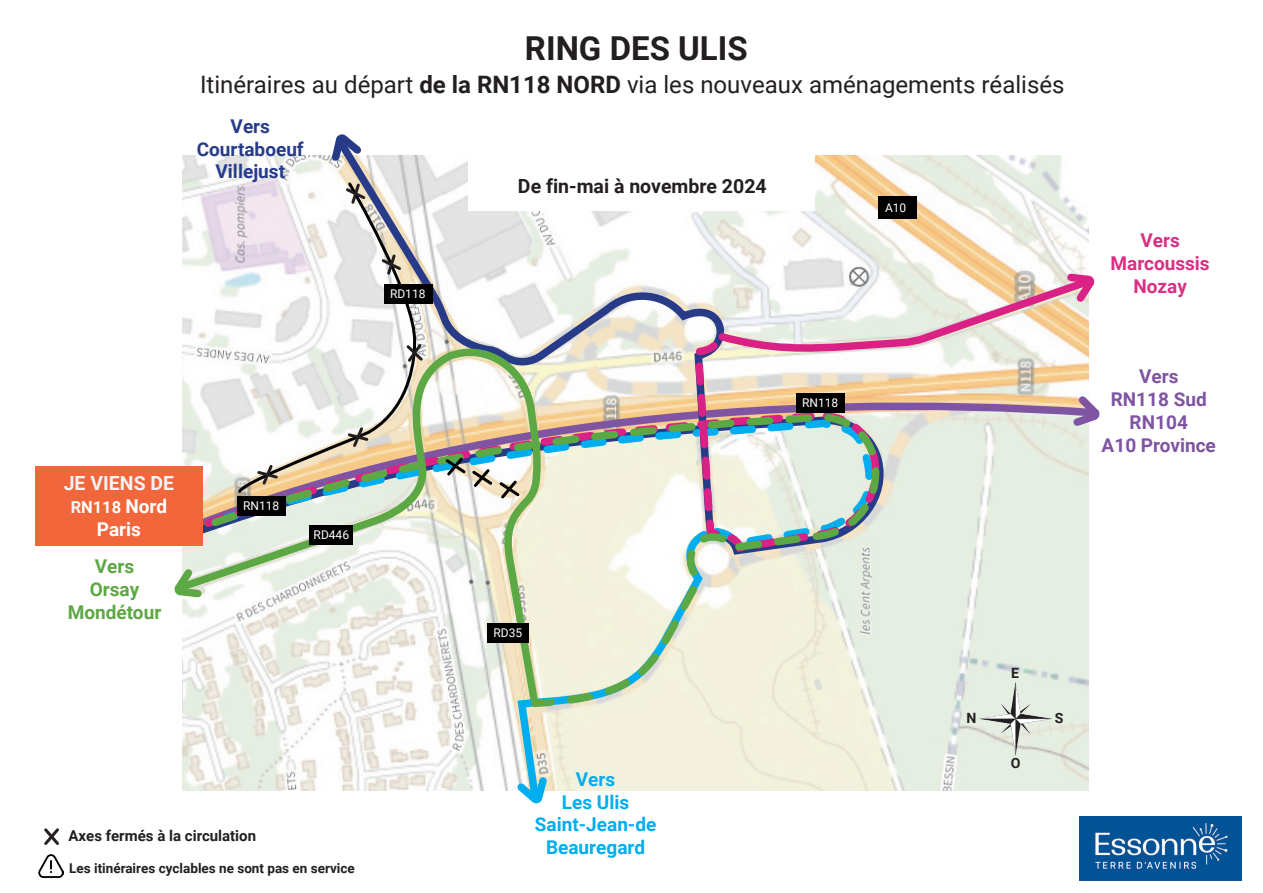
<style>
.page{position:relative;width:1263px;height:893px;background:#fff}
.page>*{position:absolute;margin:0;border:0;box-sizing:border-box;transform-origin:0 0}
.t1{font:700 33px "Roboto";color:#231f20}
.t2{font:24px "Roboto";color:#231f20}
.t3{font:700 19.5px "Roboto";color:#231f20}
.t4{font:700 19.5px "Roboto";color:#f2f3f4}
.t5{font:700 19.05px/22.8px "Roboto";color:#00aeef;text-align:center}
.t6{font:700 19.05px/22.8px "Roboto";color:#7f54a2;text-align:center}
.t7{font:700 19.05px/22.8px "Roboto";color:#273b8b;text-align:center}
.t8{font:700 19.05px/22.8px "Roboto";color:#d92f84;text-align:center}
.t9{font:700 19.05px/22.8px "Roboto";color:#5da844;text-align:center}
.t10{font:700 19.05px "Roboto";color:#fff}
.t11{font:700 16.5px "Roboto";color:#fff}
.t12{font:700 15px "Roboto";color:#231f20}
.t13{font:700 14.1px "Roboto";color:#231f20}
.t14{font:700 13.5px "Roboto";color:#231f20}
.t15{font:12px "Roboto";color:#fff}
.s1{font-weight:700}
.s2{color:#f2f3f4}
.s3{font-size:19.05px}
</style>
<div class="page">
<img style="left:183px;top:156px;width:906px;height:634px">
<img style="left:1079px;top:817px;width:162px;height:63px">
<svg style="left:887px;top:390px;width:202px;height:152px;background:#e1e3d8"></svg>
<svg style="left:543px;top:155px;width:344px;height:404px"></svg>
<svg style="left:513px;top:711px;width:201px;height:80px;background:#eaeddb"></svg>
<svg style="left:543px;top:327px;width:340px;height:81px"></svg>
<svg style="left:182px;top:155px;width:361px;height:253px"></svg>
<svg style="left:182px;top:408px;width:701px;height:303px"></svg>
<img style="left:978px;top:681px;width:74px;height:74px">
<svg style="left:235px;top:181px;width:182px;height:315px"></svg>
<svg style="left:343px;top:181px;width:25px;height:25px"></svg>
<svg style="left:379px;top:252px;width:24px;height:25px"></svg>
<svg style="left:404px;top:341px;width:21px;height:23px"></svg>
<svg style="left:346px;top:425px;width:24px;height:24px"></svg>
<svg style="left:255px;top:462px;width:25px;height:25px"></svg>
<div style="left:469px;top:134px;width:346px;height:77px;background:#fff"></div>
<img style="left:39px;top:854px;width:25px;height:25px">
<svg style="left:44px;top:828px;width:15px;height:17px"></svg>
<svg style="left:443px;top:455px;width:79px;height:46px"></svg>
<div style="left:35px;top:466px;width:168px;height:80px;background:#f1663a"></div>
<svg style="left:174px;top:562px;width:32px;height:40px"></svg>
<svg style="left:511px;top:772px;width:41px;height:32px"></svg>
<svg style="left:713px;top:269px;width:382px;height:81px"></svg>
<svg style="left:1068px;top:389px;width:32px;height:43px"></svg>
<svg style="left:327px;top:134px;width:41px;height:32px"></svg>
<div style="left:487px;top:623px;width:42px;height:20px;background:#000001"></div>
<div style="left:878px;top:197px;width:38px;height:22px;background:#000001"></div>
<div style="left:796px;top:393px;width:48px;height:20px;background:#000001"></div>
<div style="left:384px;top:284px;width:48px;height:20px;background:#000001"></div>
<div style="left:309px;top:525px;width:44px;height:20px;background:#000001"></div>
<div style="left:237px;top:496px;width:49px;height:20px;background:#000001"></div>
<h1 class="t1" style="left:525px;top:25px;width:224px">RING DES ULIS</h1>
<p class="t2" style="left:200px;top:67px;width:866px">Itinéraires au départ <span class="s1">de la RN118 NORD</span> via les nouveaux aménagements réalisés</p>
<p class="t7" style="left:197px;top:114px;width:108px">Vers<br>Courtaboeuf<br>Villejust</p>
<p class="t15" style="left:390px;top:285px;width:37px">RD118</p>
<p class="t4" style="left:64px;top:470px;width:112px">JE VIENS DE</p>
<p class="t11" style="left:71px;top:496px;width:98px"><span class="s2">R</span>N118 <span class="s3">Nord</span></p>
<p class="t10" style="left:97px;top:516px;width:46px">Paris</p>
<p class="t9" style="left:68px;top:554px;width:95px">Vers<br>Orsay<br>Mondétour</p>
<p class="t15" style="left:243px;top:497px;width:38px">RN118</p>
<p class="t15" style="left:314px;top:526px;width:37px">RD446</p>
<p class="t12" style="left:69px;top:825px;width:189px">Axes fermés à la circulation</p>
<p class="t14" style="left:69px;top:859px;width:287px">Les itinéraires cyclables ne sont pas en service</p>
<p class="t3" style="left:518px;top:173px;width:250px">De fin-mai à novembre 2024</p>
<p class="t15" style="left:885px;top:200px;width:23px">A10</p>
<p class="t15" style="left:802px;top:394px;width:38px">RN118</p>
<p class="t15" style="left:493px;top:624px;width:30px">RD35</p>
<p class="t5" style="left:535px;top:767px;width:123px">Vers<br>Les Ulis<br>Saint-Jean-de<br>Beauregard</p>
<p class="t13" style="left:1011px;top:663px;width:9px">E</p>
<p class="t13" style="left:966px;top:708px;width:11px">N</p>
<p class="t13" style="left:1055px;top:708px;width:10px">S</p>
<p class="t13" style="left:1011px;top:753px;width:11px">O</p>
<p class="t8" style="left:1110px;top:229px;width:101px">Vers<br>Marcoussis<br>Nozay</p>
<p class="t6" style="left:1102px;top:364px;width:116px">Vers<br>RN118 Sud<br>RN104<br>A10 Province</p>
</div>
